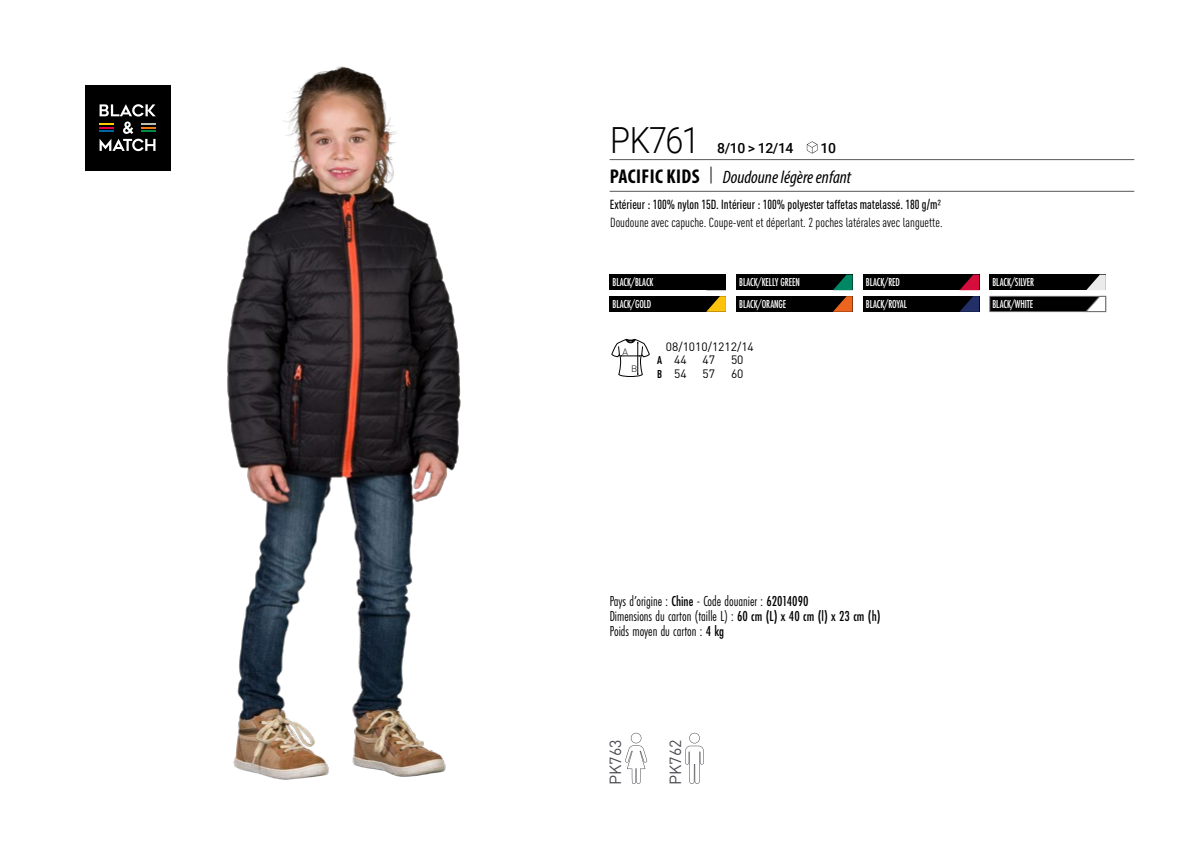
<style>
.page{position:relative;width:1191px;height:842px;background:#fff}
.page>*{position:absolute;margin:0;border:0;box-sizing:border-box;transform-origin:0 0}
.t1{font:300 36px "Roboto";letter-spacing:-.04em;color:#000;scale:.9 1}
.t2{font:italic 18px "Myriad Variable Concept";color:#000}
.t3{font:16px "DIN Pro";color:#4b4950}
.t4{font:15px "Futura PT Cond";color:#000;scale:.95 1}
.t5{font:500 14px "Roboto";letter-spacing:-.03em;color:#000}
.t6{font:condensed 13px "DIN Pro";color:#000}
.grammage_2020{font:500 condensed 13px "DIN Pro";color:#000;scale:.95 1}
.Coloris_nuancier_blanc{font:500 12px "Futura PT Cond";letter-spacing:-.01em;color:#fff;scale:.9 1}
._88_tailles_tab_maigre_2016{font:12px/13.6px "DIN Pro";color:#000}
.Coloris_nuancier{font:500 12px "Futura PT Cond";letter-spacing:-.01em;color:#fff;scale:.9 1}
.t7{font:300 9.2px "DIN";color:#000}
.s1{font-family:"Myriad Pro";font-weight:700;font-style:normal;font-stretch:condensed;font-size:20px}
.s2{font-family:"Roboto Condensed";font-weight:300;font-style:normal;font-size:20px}
.s3{font-weight:700;font-stretch:condensed;font-size:11.2px}
.s4{font-weight:500}
</style>
<div class="page">
<img style="left:85px;top:66px;width:376px;height:714px">
<div style="left:85px;top:85px;width:85px;height:85px;background:#000"></div>
<svg style="left:100px;top:104px;width:56px;height:47px"></svg>
<div style="left:609px;top:275px;width:117px;height:15px;background:#000"></div>
<div style="left:609px;top:296px;width:117px;height:16px;background:#000"></div>
<svg style="left:706px;top:296px;width:20px;height:16px"></svg>
<div style="left:736px;top:275px;width:116px;height:15px;background:#000"></div>
<svg style="left:833px;top:275px;width:19px;height:15px"></svg>
<div style="left:736px;top:296px;width:116px;height:16px;background:#000"></div>
<svg style="left:833px;top:296px;width:19px;height:16px"></svg>
<div style="left:863px;top:275px;width:116px;height:15px;background:#000"></div>
<svg style="left:960px;top:275px;width:19px;height:15px"></svg>
<div style="left:863px;top:296px;width:116px;height:16px;background:#000"></div>
<svg style="left:959px;top:296px;width:20px;height:16px"></svg>
<div style="left:989px;top:275px;width:116px;height:15px;background:#000"></div>
<svg style="left:1086px;top:275px;width:19px;height:15px"></svg>
<div style="left:989px;top:296px;width:116px;height:16px;background:#000"></div>
<div style="left:989px;top:296px;width:116px;height:16px;border:1px solid #706f6f"></div>
<svg style="left:1085px;top:296px;width:21px;height:16px"></svg>
<svg style="left:611px;top:339px;width:38px;height:38px"></svg>
<svg style="left:625px;top:733px;width:22px;height:51px"></svg>
<svg style="left:685px;top:733px;width:18px;height:51px"></svg>
<hr style="left:609px;top:159px;width:525px;height:1px;background:#575756">
<hr style="left:609px;top:191px;width:525px;height:1px;background:#575756">
<svg style="left:807px;top:141px;width:10px;height:13px"></svg>
<p class="t1" style="left:610px;top:115px;width:101px">PK761</p>
<p class="t5" style="left:717px;top:138px;width:78px">8/10 &gt; 12/14</p>
<p class="t5" style="left:820px;top:138px;width:17px">10</p>
<p class="t2" style="left:610px;top:166px;width:243px"><span class="s1">PACIFIC KIDS</span> <span class="s2">|</span> Doudoune légère enfant</p>
<p class="grammage_2020" style="left:609px;top:194px;width:350px">Extérieur : 100% nylon 15D. Intérieur : 100% polyester taffetas matelassé. 180 g/m2</p>
<p class="t6" style="left:610px;top:213px;width:334px">Doudoune avec capuche. Coupe-vent et déperlant. 2 poches latérales avec languette.</p>
<p class="Coloris_nuancier_blanc" style="left:612px;top:275px;width:47px">BLACK/BLACK</p>
<p class="Coloris_nuancier_blanc" style="left:612px;top:297px;width:45px">BLACK/GOLD</p>
<p class="Coloris_nuancier_blanc" style="left:739px;top:275px;width:69px">BLACK/KELLY GREEN</p>
<p class="Coloris_nuancier_blanc" style="left:739px;top:297px;width:54px">BLACK/ORANGE</p>
<p class="t7" style="left:622px;top:346px;width:7px">A</p>
<p class="t7" style="left:631px;top:363px;width:8px">B</p>
<p class="_88_tailles_tab_maigre_2016" style="left:657px;top:338px;width:98px;text-indent:9px">08/1010/1212/14<br><span class="s3">A</span> 44</p>
<p class="_88_tailles_tab_maigre_2016" style="left:702px;top:352px;width:14px">47</p>
<p class="_88_tailles_tab_maigre_2016" style="left:731px;top:352px;width:14px">50</p>
<p class="_88_tailles_tab_maigre_2016" style="left:657px;top:365px;width:31px"><span class="s3">B</span> 54</p>
<p class="_88_tailles_tab_maigre_2016" style="left:702px;top:365px;width:14px">57</p>
<p class="_88_tailles_tab_maigre_2016" style="left:731px;top:365px;width:14px">60</p>
<p class="Coloris_nuancier_blanc" style="left:866px;top:275px;width:40px">BLACK/RED</p>
<p class="Coloris_nuancier_blanc" style="left:866px;top:297px;width:47px">BLACK/ROYAL</p>
<p class="Coloris_nuancier_blanc" style="left:992px;top:275px;width:48px">BLACK/SILVER</p>
<p class="Coloris_nuancier" style="left:992px;top:297px;width:47px">BLACK/WHITE</p>
<p class="t4" style="left:609px;top:592px;width:211px">Pays d’origine : <span class="s4">Chine</span> - Code douanier : <span class="s4">62014090</span></p>
<p class="t4" style="left:609px;top:607px;width:287px">Dimensions du carton (taille L) : <span class="s4">60 cm (L) x 40 cm (l) x 23 cm (h)</span></p>
<p class="t4" style="left:609px;top:622px;width:122px">Poids moyen du carton : <span class="s4">4 kg</span></p>
<p class="t3" style="left:602px;top:785px;width:47px;rotate:-90deg">PK763</p>
<p class="t3" style="left:663px;top:785px;width:47px;rotate:-90deg">PK762</p>
</div>
